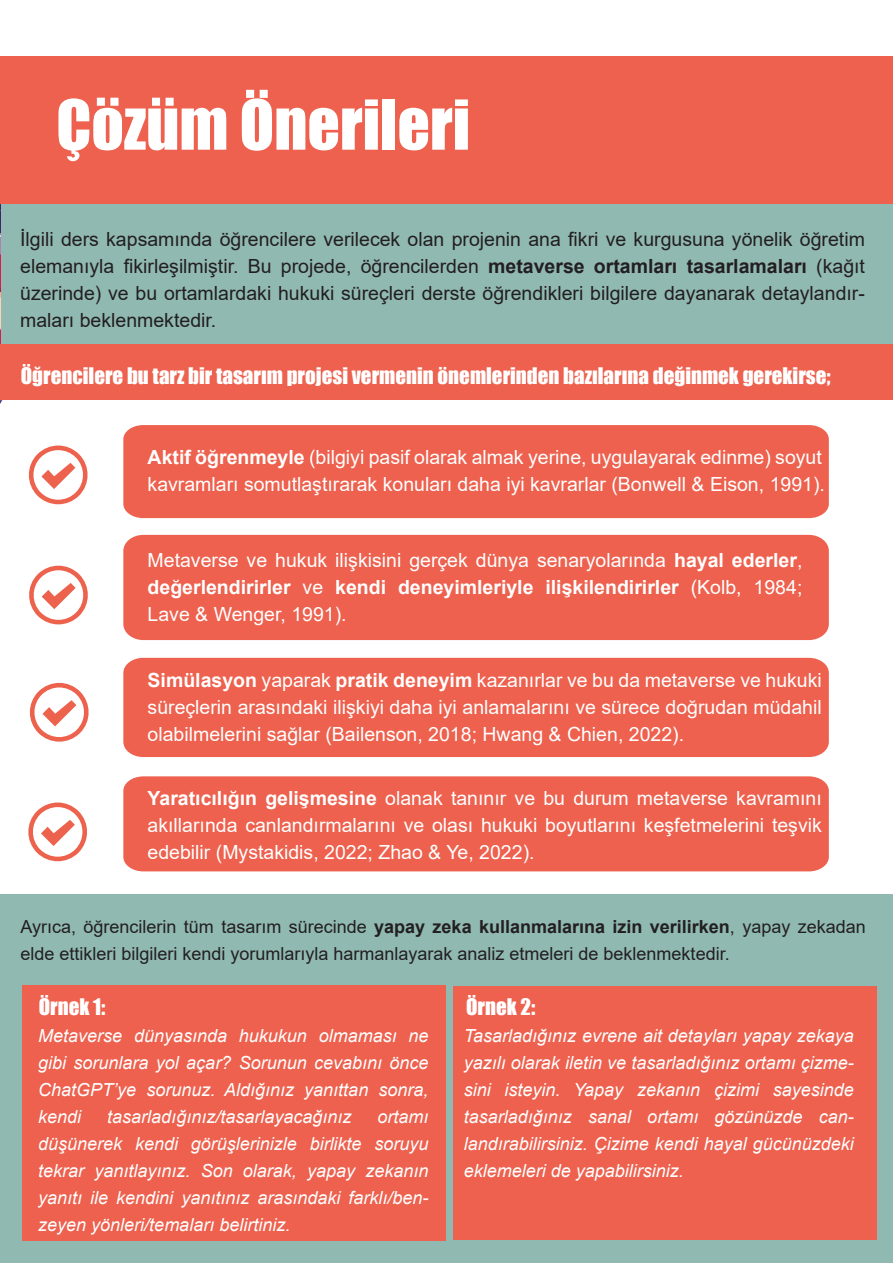
<style>
.page{position:relative;width:893px;height:1263px;background:#fff}
.page>*{position:absolute;margin:0;border:0;box-sizing:border-box;transform-origin:0 0}
.t1{font:63.6px "Impact";color:#fff}
.t2{font:36px "Impact";color:#fff}
.t3{font:21px "Impact";color:#fff}
.t4{font:19.5px/27px "Arial";color:#fff;text-align:justify}
.t5{font:19.5px/27px "Arial";color:#231f20;text-align:justify}
.t6{font:italic 18px/27px "Arial";color:#fff;text-align:justify}
.t7{font:18px/27px "Arial";color:#231f20}
.s1{font-weight:700}
</style>
<div class="page">
<svg style="left:0;top:166px;width:34px;height:238px"></svg>
<div style="left:17px;top:437px;width:55px;height:55px;border:3px solid #fff;border-radius:50%"></div>
<div style="left:1px;top:203px;width:892px;height:184px;background:#90b9b2"></div>
<div style="left:1px;top:56px;width:892px;height:148px;background:#ed614e"></div>
<div style="left:1px;top:344px;width:892px;height:55px;background:#ed614e"></div>
<div style="left:123px;top:425px;width:706px;height:93px;background:#ed614e"></div>
<div style="left:123px;top:535px;width:706px;height:105px;background:#ed614e"></div>
<div style="left:123px;top:658px;width:706px;height:99px;background:#ed614e"></div>
<div style="left:123px;top:776px;width:706px;height:95px;background:#ed614e"></div>
<svg style="left:29px;top:446px;width:59px;height:58px"></svg>
<svg style="left:29px;top:566px;width:59px;height:58px"></svg>
<svg style="left:30px;top:683px;width:59px;height:59px"></svg>
<svg style="left:28px;top:802px;width:59px;height:59px"></svg>
<div style="left:0;top:894px;width:893px;height:369px;background:#90b9b2"></div>
<div style="left:22px;top:986px;width:423px;height:255px;background:#ed614e"></div>
<div style="left:454px;top:986px;width:423px;height:254px;background:#ed614e"></div>
<h1 class="t1" style="left:56px;top:75px;width:415px">Çözüm Önerileri</h1>
<p class="t5" style="left:20px;top:225px;width:846px">İlgili ders kapsamında öğrencilere verilecek olan projenin ana fikri ve kurgusuna yönelik öğretim elemanıyla fikirleşilmiştir. Bu projede, öğrencilerden <span class="s1">metaverse ortamları tasarlamaları</span> (kağıt üzerinde) ve bu ortamlardaki hukuki süreçleri derste öğrendikleri bilgilere dayanarak detaylandır&shy;maları beklenmektedir.</p>
<p class="t3" style="left:21px;top:360px;width:811px">Öğrencilere bu tarz bir tasarım projesi vermenin önemlerinden bazılarına değinmek gerekirse;</p>
<p class="t4" style="left:148px;top:443px;width:679px"><span class="s1">Aktif öğrenmeyle</span> (bilgiyi pasif olarak almak yerine, uygulayarak edinme) soyut kavramları somutlaştırarak konuları daha iyi kavrarlar (Bonwell &amp; Eison, 1991).</p>
<p class="t4" style="left:148px;top:546px;width:656px">Metaverse ve hukuk ilişkisini gerçek dünya senaryolarında <span class="s1">hayal ederler</span>, <span class="s1">değerlendirirler</span> ve <span class="s1">kendi deneyimleriyle ilişkilendirirler</span> (Kolb, 1984; Lave &amp; Wenger, 1991).</p>
<p class="t4" style="left:148px;top:667px;width:676px"><span class="s1">Simülasyon</span> yaparak <span class="s1">pratik deneyim</span> kazanırlar ve bu da metaverse ve hukuki süreçlerin arasındaki ilişkiyi daha iyi anlamalarını ve sürece doğrudan müdahil olabilmelerini sağlar (Bailenson, 2018; Hwang &amp; Chien, 2022).</p>
<p class="t4" style="left:148px;top:784px;width:676px"><span class="s1">Yaratıcılığın gelişmesine</span> olanak tanınır ve bu durum metaverse kavramını akıllarında canlandırmalarını ve olası hukuki boyutlarını keşfetmelerini teşvik edebilir (Mystakidis, 2022; Zhao &amp; Ye, 2022).</p>
<p class="t7" style="left:20px;top:913px;width:847px">Ayrıca, öğrencilerin tüm tasarım sürecinde <span class="s1">yapay zeka kullanmalarına izin verilirken</span>, yapay zekadan elde ettikleri bilgileri kendi yorumlarıyla harmanlayarak analiz etmeleri de beklenmektedir.</p>
<p class="t3" style="left:39px;top:990px;width:68px">Örnek 1:</p>
<p class="t3" style="left:466px;top:990px;width:71px">Örnek 2:</p>
<p class="t6" style="left:38px;top:1023px;width:392px">Metaverse dünyasında hukukun olmaması ne gibi sorunlara yol açar? Sorunun cevabını önce ChatGPT’ye sorunuz. Aldığınız yanıttan sonra, kendi</p>
<p class="t6" style="left:107px;top:1104px;width:246px">tasarladığınız/tasarlayacağınız</p>
<p class="t6" style="left:38px;top:1104px;width:392px;text-indent:339px">ortamı düşünerek kendi görüşlerinizle birlikte soruyu tekrar yanıtlayınız. Son olarak, yapay zekanın yanıtı ile kendini yanıtınız arasındaki farklı/ben&shy;zeyen yönleri/temaları belirtiniz.</p>
<h2 class="t2" style="left:38px;top:1114px;width:19px">4</h2>
<p class="t6" style="left:464px;top:1023px;width:392px">Tasarladığınız evrene ait detayları yapay zekaya yazılı olarak iletin ve tasarladığınız ortamı çizme&shy;sini isteyin. Yapay zekanın çizimi sayesinde tasarladığınız sanal ortamı gözünüzde can&shy;landırabilirsiniz. Çizime kendi hayal gücünüzdeki eklemeleri de yapabilirsiniz.</p>
</div>
